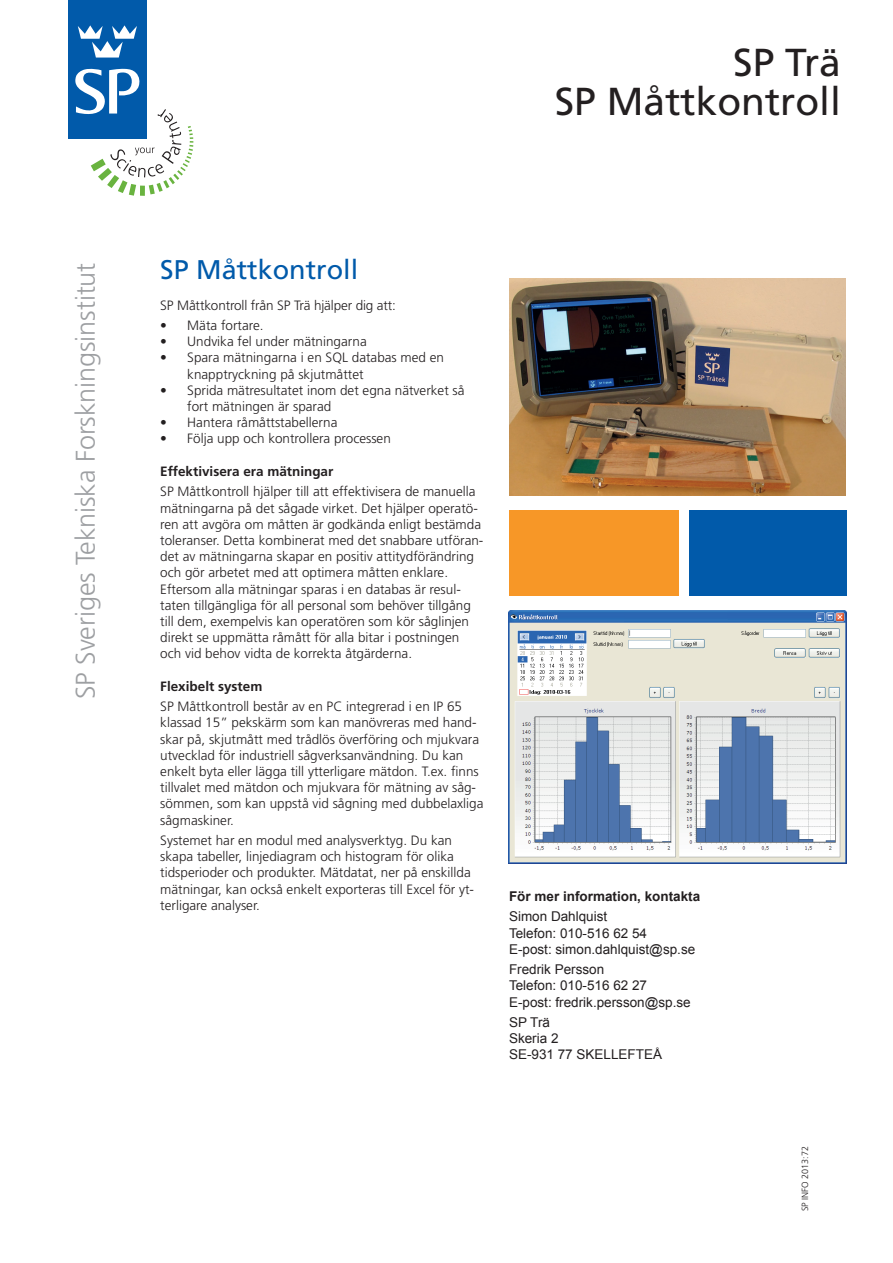
<style>
.page{position:relative;width:893px;height:1263px;background:#fff}
.page>*{position:absolute;margin:0;border:0;box-sizing:border-box;transform-origin:0 0}
.t1{font:39px/38.5px "Frutiger";color:#231f20;text-align:right}
.t2{font:300 27px "Frutiger";letter-spacing:-.005em;color:#9d9fa2}
.t3{font:27px "Frutiger";color:#015aaa}
.t4{font:300 13.5px/16.2px "Frutiger";color:#231f20}
.t5{font:13.5px/16.2px "Arial";color:#231f20}
.t6{font:700 13.5px "Frutiger";color:#231f20}
.t7{font:700 13.5px "Arial";color:#231f20}
.t8{font:300 9px "Frutiger";color:#231f20}
</style>
<div class="page">
<div style="left:689px;top:510px;width:157px;height:85px;background:#015aaa"></div>
<div style="left:509px;top:510px;width:170px;height:85px;background:#f79727"></div>
<img style="left:509px;top:610px;width:337px;height:253px">
<img style="left:509px;top:279px;width:337px;height:216px">
<div style="left:68px;top:0;width:79px;height:139px;background:#015aaa"></div>
<svg style="left:78px;top:25px;width:59px;height:33px"></svg>
<svg style="left:75px;top:68px;width:118px;height:128px"></svg>
<h2 class="t2" style="left:70px;top:699px;width:438px;rotate:-90deg">SP Sveriges Tekniska Forskningsinstitut</h2>
<h1 class="t1" style="left:555px;top:44px;width:288px">SP Trä<br>SP Måttkontroll</h1>
<h2 class="t3" style="left:160px;top:254px;width:200px">SP Måttkontroll</h2>
<p class="t4" style="left:160px;top:297px;width:237px">SP Måttkontroll från SP Trä hjälper dig att:</p>
<p class="t4" style="left:160px;top:317px;width:105px">• Mäta fortare.</p>
<p class="t4" style="left:160px;top:334px;width:208px">• Undvika fel under mätningarna</p>
<p class="t4" style="left:187px;top:350px;width:258px;text-indent:-27px">• Spara mätningarna i en SQL databas med en knapptryckning på skjutmåttet</p>
<p class="t4" style="left:187px;top:382px;width:279px;text-indent:-27px">• Sprida mätresultatet inom det egna nätverket så fort mätningen är sparad</p>
<p class="t4" style="left:160px;top:415px;width:179px">• Hantera råmåttstabellerna</p>
<p class="t4" style="left:160px;top:431px;width:232px">• Följa upp och kontrollera processen</p>
<p class="t6" style="left:160px;top:463px;width:175px">Effektivisera era mätningar</p>
<p class="t4" style="left:160px;top:484px;width:325px">SP Måttkontroll hjälper till att effektivisera de manuella mätningarna på det sågade virket. Det hjälper operatö&shy;ren att avgöra om måtten är godkända enligt bestämda toleranser. Detta kombinerat med det snabbare utföran&shy;det av mätningarna skapar en positiv attitydförändring och gör arbetet med att optimera måtten enklare.<br>Eftersom alla mätningar sparas i en databas är resul&shy;taten tillgängliga för all personal som behöver tillgång till dem, exempelvis kan operatören som kör såglinjen direkt se uppmätta råmått för alla bitar i postningen och vid behov vidta de korrekta åtgärderna.</p>
<p class="t6" style="left:160px;top:678px;width:104px">Flexibelt system</p>
<p class="t4" style="left:160px;top:699px;width:325px">SP Måttkontroll består av en PC integrerad i en IP 65 klassad 15” pekskärm som kan manövreras med hand&shy;skar på, skjutmått med trådlös överföring och mjukvara utvecklad för industriell sågverksanvändning. Du kan enkelt byta eller lägga till ytterligare mätdon. T.ex. finns tillvalet med mätdon och mjukvara för mätning av såg&shy;sömmen, som kan uppstå vid sågning med dubbelaxliga sågmaskiner.</p>
<p class="t4" style="left:160px;top:832px;width:315px">Systemet har en modul med analysverktyg. Du kan skapa tabeller, linjediagram och histogram för olika tidsperioder och produkter. Mätdatat, ner på enskillda mätningar, kan också enkelt exporteras till Excel för yt&shy;terligare analyser.</p>
<p class="t7" style="left:509px;top:887px;width:193px">För mer information, kontakta</p>
<p class="t5" style="left:509px;top:909px;width:188px">Simon Dahlquist<br>Telefon: 010-516 62 54<br>E-post: simon.dahlquist@sp.se</p>
<p class="t5" style="left:509px;top:961px;width:183px">Fredrik Persson<br>Telefon: 010-516 62 27<br>E-post: fredrik.persson@sp.se</p>
<p class="t5" style="left:509px;top:1014px;width:155px">SP Trä<br>Skeria 2<br>SE-931 77 SKELLEFTEÅ</p>
<p class="t8" style="left:800px;top:1211px;width:67px;rotate:-90deg">SP INFO 2013:72</p>
</div>
